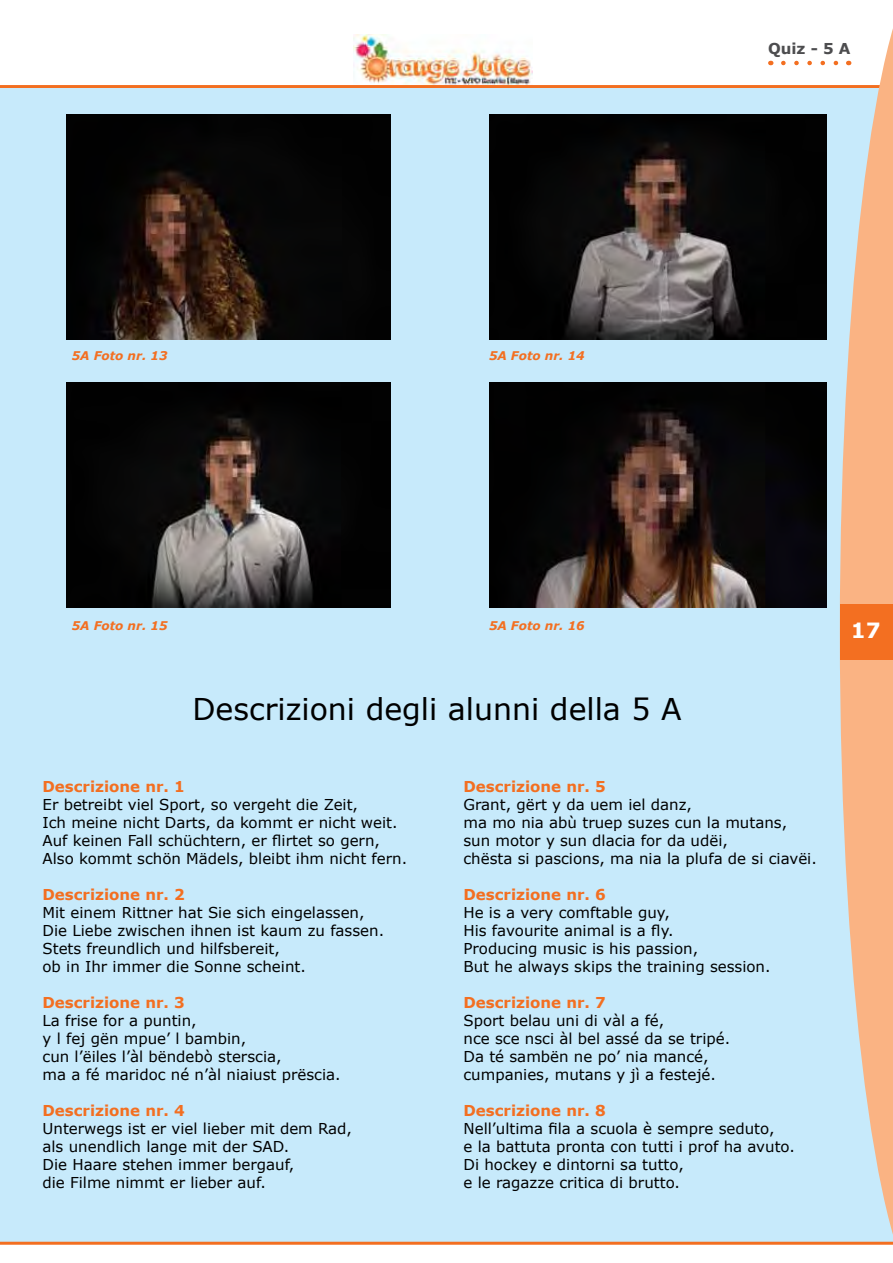
<style>
.page{position:relative;width:893px;height:1263px;background:#fff}
.page>*{position:absolute;margin:0;border:0;box-sizing:border-box;transform-origin:0 0}
.t1{font:30px "Verdana";color:#000}
.t2{font:700 21px "Verdana";color:#fff}
.t3{font:15px/18px "Verdana";color:#000}
.t4{font:700 15px "Verdana";color:#f36f21}
.t5{font:700 15px "Verdana";color:#4d4d4f}
.t6{font:italic 700 12px "Verdana";color:#f36f21}
</style>
<div class="page">
<img style="left:354px;top:34px;width:178px;height:51px">
<hr style="left:0;top:85px;width:893px;height:3px;background:#f36f21">
<div style="left:0;top:88px;width:893px;height:1155px;background:#c7eafb"></div>
<hr style="left:0;top:1242px;width:893px;height:3px;background:#f36f21">
<svg style="left:840px;top:28px;width:53px;height:1217px;fill:#fab383"></svg>
<div style="left:840px;top:604px;width:53px;height:55px;background:#f36f21"></div>
<svg style="left:783px;top:61px;width:59px;height:4px"></svg>
<img style="left:66px;top:115px;width:324px;height:225px">
<img style="left:489px;top:115px;width:337px;height:225px">
<img style="left:66px;top:382px;width:324px;height:225px">
<img style="left:489px;top:382px;width:337px;height:225px">
<p class="t5" style="left:768px;top:38px;width:84px">Quiz - 5 A</p>
<p class="t6" style="left:72px;top:347px;width:97px">5A Foto nr. 13</p>
<p class="t6" style="left:489px;top:347px;width:97px">5A Foto nr. 14</p>
<p class="t6" style="left:72px;top:617px;width:97px">5A Foto nr. 15</p>
<p class="t6" style="left:489px;top:617px;width:97px">5A Foto nr. 16</p>
<h1 class="t1" style="left:192px;top:688px;width:491px">Descrizioni degli alunni della 5 A</h1>
<h2 class="t2" style="left:851px;top:616px;width:31px">17</h2>
<p class="t4" style="left:43px;top:776px;width:144px">Descrizione nr. 1</p>
<p class="t3" style="left:43px;top:795px;width:366px">Er betreibt viel Sport, so vergeht die Zeit,<br>Ich meine nicht Darts, da kommt er nicht weit.<br>Auf keinen Fall schüchtern, er flirtet so gern, Also kommt schön Mädels, bleibt ihm nicht fern.</p>
<p class="t4" style="left:43px;top:884px;width:144px">Descrizione nr. 2</p>
<p class="t3" style="left:43px;top:903px;width:343px">Mit einem Rittner hat Sie sich eingelassen, Die Liebe zwischen ihnen ist kaum zu fassen.<br>Stets freundlich und hilfsbereit,<br>ob in Ihr immer die Sonne scheint.</p>
<p class="t4" style="left:43px;top:992px;width:144px">Descrizione nr. 3</p>
<p class="t3" style="left:43px;top:1011px;width:300px">La frise for a puntin,<br>y l fej gën mpue’ l bambin,<br>cun l’ëiles l’àl bëndebò sterscia,<br>ma a fé maridoc né n’àl niaiust prëscia.</p>
<p class="t4" style="left:43px;top:1100px;width:144px">Descrizione nr. 4</p>
<p class="t3" style="left:43px;top:1119px;width:311px">Unterwegs ist er viel lieber mit dem Rad, als unendlich lange mit der SAD.<br>Die Haare stehen immer bergauf,<br>die Filme nimmt er lieber auf.</p>
<p class="t4" style="left:463px;top:776px;width:144px">Descrizione nr. 5</p>
<p class="t3" style="left:463px;top:795px;width:355px">Grant, gërt y da uem iel danz,<br>ma mo nia abù truep suzes cun la mutans, sun motor y sun dlacia for da udëi,<br>chësta si pascions, ma nia la plufa de si ciavëi.</p>
<p class="t4" style="left:463px;top:884px;width:144px">Descrizione nr. 6</p>
<p class="t3" style="left:463px;top:903px;width:309px">He is a very comftable guy,<br>His favourite animal is a fly.<br>Producing music is his passion,<br>But he always skips the training session.</p>
<p class="t4" style="left:463px;top:992px;width:144px">Descrizione nr. 7</p>
<p class="t3" style="left:463px;top:1011px;width:268px">Sport belau uni di vàl a fé,<br>nce sce nsci àl bel assé da se tripé.<br>Da té sambën ne po’ nia mancé, cumpanies, mutans y jì a festejé.</p>
<p class="t4" style="left:463px;top:1100px;width:144px">Descrizione nr. 8</p>
<p class="t3" style="left:463px;top:1119px;width:333px">Nell’ultima fila a scuola è sempre seduto,<br>e la battuta pronta con tutti i prof ha avuto.<br>Di hockey e dintorni sa tutto,<br>e le ragazze critica di brutto.</p>
</div>
